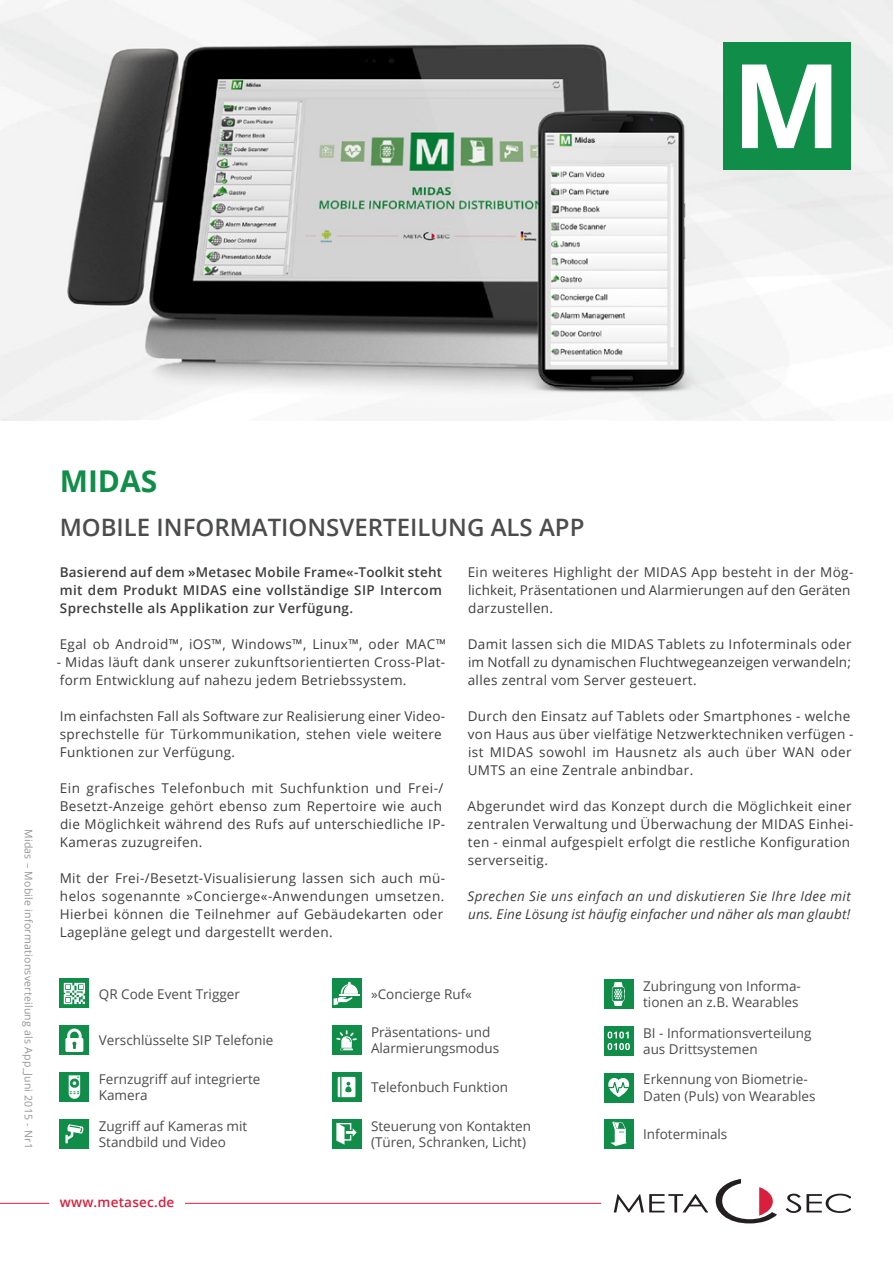
<style>
.page{position:relative;width:893px;height:1263px;background:#fff}
.page>*{position:absolute;margin:0;border:0;box-sizing:border-box;transform-origin:0 0}
.t1{font:700 30px "Open Sans";color:#118d4a}
.t2{font:600 24px "Open Sans";color:#4b4c4d}
.t3{font:13.5px/18px "Open Sans";letter-spacing:.025em;color:#3e3e3f}
.t4{font:13.5px/16.5px "Open Sans";color:#4b4c4d}
.t5{font:600 13.5px/18px "Open Sans";letter-spacing:.025em;color:#3e3e3f;text-align:justify}
.t6{font:italic 13.5px/18px "Open Sans";letter-spacing:.02em;color:#3e3e3f}
.t7{font:600 13.5px "Open Sans";letter-spacing:.015em;color:#da1f3d}
.t8{font:10.5px "Open Sans";letter-spacing:.025em;color:#939598}
</style>
<div class="page">
<div style="left:604px;top:1026px;width:30px;height:30px;background:#118d4a"></div>
<svg style="left:607px;top:1031px;width:23px;height:19px"></svg>
<div style="left:604px;top:979px;width:30px;height:30px;background:#118d4a"></div>
<svg style="left:612px;top:982px;width:13px;height:24px"></svg>
<div style="left:604px;top:1073px;width:30px;height:29px;background:#118d4a"></div>
<svg style="left:608px;top:1078px;width:21px;height:19px"></svg>
<div style="left:604px;top:1119px;width:30px;height:30px;background:#118d4a"></div>
<svg style="left:610px;top:1122px;width:17px;height:24px"></svg>
<div style="left:60px;top:1119px;width:29px;height:30px;background:#118d4a"></div>
<svg style="left:65px;top:1124px;width:19px;height:19px"></svg>
<div style="left:60px;top:1025px;width:29px;height:30px;background:#118d4a"></div>
<svg style="left:65px;top:1028px;width:18px;height:24px"></svg>
<div style="left:60px;top:978px;width:29px;height:30px;background:#118d4a"></div>
<svg style="left:64px;top:983px;width:21px;height:21px"></svg>
<div style="left:60px;top:1072px;width:29px;height:30px;background:#118d4a"></div>
<svg style="left:69px;top:1075px;width:11px;height:24px"></svg>
<div style="left:332px;top:978px;width:29px;height:30px;background:#118d4a"></div>
<div style="left:332px;top:1025px;width:29px;height:30px;background:#118d4a"></div>
<svg style="left:332px;top:1072px;width:29px;height:30px"></svg>
<svg style="left:338px;top:1077px;width:17px;height:20px"></svg>
<hr style="left:339px;top:994px;width:21px;height:2px;background:#fff">
<svg style="left:334px;top:982px;width:24px;height:23px"></svg>
<svg style="left:336px;top:1030px;width:21px;height:20px"></svg>
<div style="left:332px;top:1119px;width:29px;height:30px;background:#118d4a"></div>
<svg style="left:336px;top:1123px;width:21px;height:22px"></svg>
<img style="left:0;top:0;width:893px;height:421px">
<div style="left:723px;top:43px;width:127px;height:127px;background:#118d4a"></div>
<svg style="left:742px;top:65px;width:89px;height:83px"></svg>
<svg style="left:785px;top:1194px;width:65px;height:19px"></svg>
<svg style="left:614px;top:1194px;width:94px;height:18px"></svg>
<svg style="left:716px;top:1179px;width:61px;height:44px"></svg>
<hr style="left:0;top:1203px;width:601px;height:1px;background:#da1f3d">
<div style="left:49px;top:1196px;width:136px;height:13px;background:#fff"></div>
<p class="t8" style="left:36px;top:829px;width:321px;rotate:90deg">Midas – Mobile informationsverteilung als App_Juni 2015 - Nr1</p>
<h1 class="t1" style="left:60px;top:460px;width:99px">Midas</h1>
<h2 class="t2" style="left:60px;top:511px;width:185px">Mobi le i nformati</h2>
<h2 class="t2" style="left:289px;top:511px;width:281px">onsvertei lung als App</h2>
<p class="t5" style="left:60px;top:562px;width:384px">Basierend auf dem »Metasec Mobile Frame«-Toolkit steht mit dem Produkt MIDAS eine vollständige SIP Intercom Sprechstelle als Applikation zur Verfügung.</p>
<p class="t3" style="left:60px;top:634px;width:388px">Egal ob Android™, iOS™, Windows™, Linux™, oder MAC™</p>
<p class="t3" style="left:57px;top:652px;width:390px">- Midas läuft dank unserer zukunftsorientierten Cross-Plat&shy;form Entwicklung auf nahezu jedem Betriebssystem.</p>
<p class="t3" style="left:60px;top:706px;width:387px">Im einfachsten Fall als Software zur Realisierung einer Video&shy;sprechstelle für Türkommunikation, stehen viele weitere<br>Funktionen zur Verfügung.</p>
<p class="t3" style="left:60px;top:778px;width:387px">Ein grafisches Telefonbuch mit Suchfunktion und Frei-/ Besetzt-Anzeige gehört ebenso zum Repertoire wie auch die Möglichkeit während des Rufs auf unterschiedliche IP-Kameras zuzugreifen.</p>
<p class="t3" style="left:60px;top:868px;width:387px">Mit der Frei-/Besetzt-Visualisierung lassen sich auch mü&shy;helos sogenannte »Concierge«-Anwendungen umsetzen.<br>Hierbei können die Teilnehmer auf Gebäudekarten oder Lagepläne gelegt und dargestellt werden.</p>
<p class="t3" style="left:468px;top:562px;width:387px">Ein weiteres Highlight der MIDAS App besteht in der Mög&shy;lichkeit, Präsentationen und Alarmierungen auf den Geräten darzustellen.</p>
<p class="t3" style="left:468px;top:634px;width:385px;text-align:justify">Damit lassen sich die MIDAS Tablets zu Infoterminals oder im Notfall zu dynamischen Fluchtwegeanzeigen verwandeln; alles zentral vom Server gesteuert.</p>
<p class="t3" style="left:468px;top:706px;width:387px">Durch den Einsatz auf Tablets oder Smartphones - welche von Haus aus über vielfätige Netzwerktechniken verfügen - ist MIDAS sowohl im Hausnetz als auch über WAN oder UMTS an eine Zentrale anbindbar.</p>
<p class="t3" style="left:467px;top:796px;width:388px">Abgerundet wird das Konzept durch die Möglichkeit einer zentralen Verwaltung und Überwachung der MIDAS Einhei&shy;ten - einmal aufgespielt erfolgt die restliche Konfiguration serverseitig.</p>
<p class="t6" style="left:468px;top:886px;width:385px">Sprechen Sie uns einfach an und diskutieren Sie Ihre Idee mit uns. Eine Lösung ist häufig einfacher und näher als man glaubt!</p>
<p class="t4" style="left:99px;top:985px;width:143px">QR Code Event Trigger</p>
<p class="t4" style="left:99px;top:1032px;width:176px">Verschlüsselte SIP Telefonie</p>
<p class="t4" style="left:99px;top:1070px;width:163px">Fernzugriff auf integrierte<br>Kamera</p>
<p class="t4" style="left:99px;top:1117px;width:150px">Zugriff auf Kameras mit<br>Standbild und Video</p>
<p class="t7" style="left:60px;top:1192px;width:116px">www.metasec.de</p>
<p class="t4" style="left:371px;top:985px;width:102px">»Concierge Ruf«</p>
<p class="t4" style="left:371px;top:1023px;width:130px">Präsentations- und<br>Alarmierungsmodus</p>
<p class="t4" style="left:371px;top:1079px;width:139px">Telefonbuch Funktion</p>
<p class="t4" style="left:371px;top:1117px;width:162px">Steuerung von Kontakten (Türen, Schranken, Licht)</p>
<p class="t4" style="left:643px;top:977px;width:159px">Zubringung von Informa&shy;tionen an z.B. Wearables</p>
<p class="t4" style="left:643px;top:1024px;width:170px">BI - Informationsverteilung aus Drittsystemen</p>
<p class="t4" style="left:643px;top:1071px;width:174px">Erkennung von Biometrie-<br>Daten (Puls) von Wearables</p>
<p class="t4" style="left:643px;top:1125px;width:86px">Infoterminals</p>
</div>
